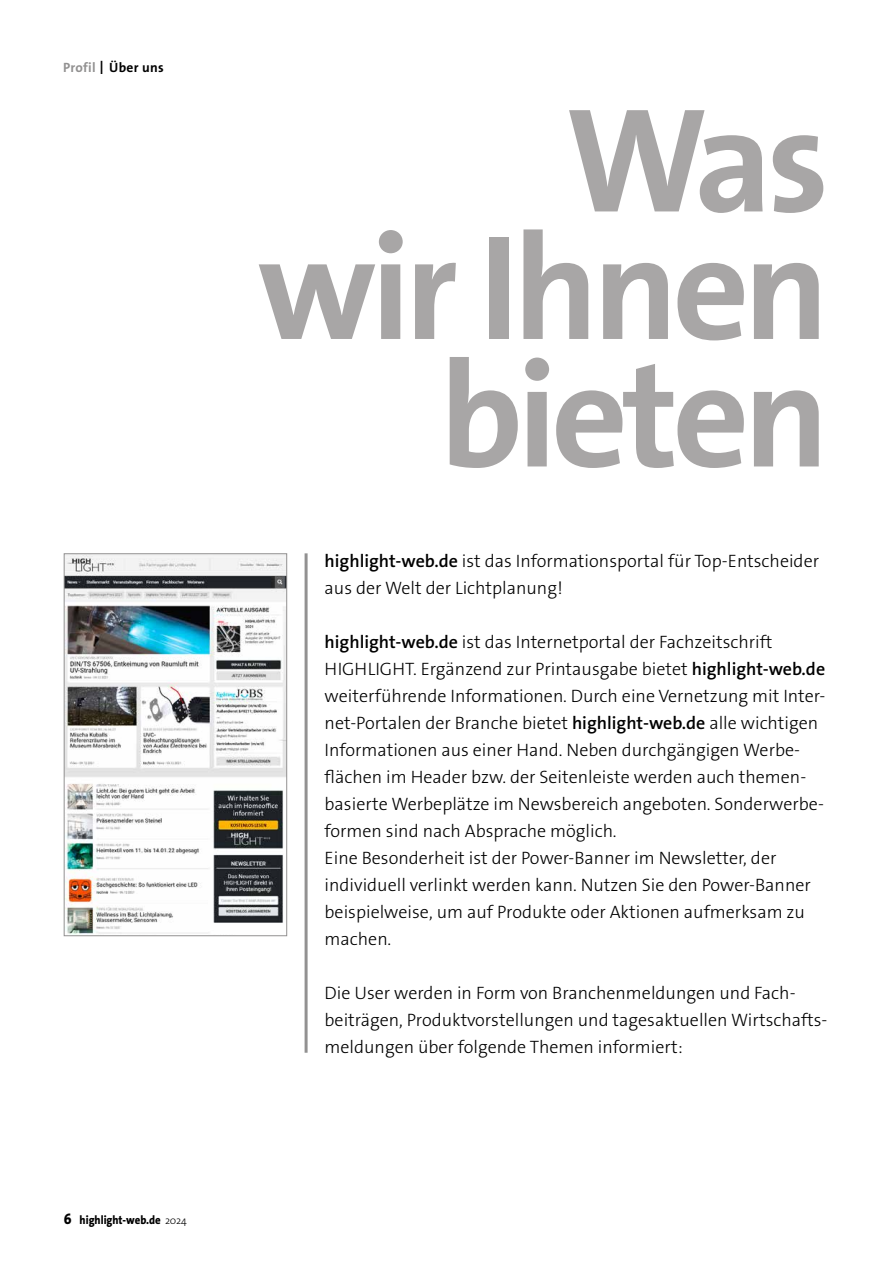
<style>
.page{position:relative;width:893px;height:1263px;background:#fff}
.page>*{position:absolute;margin:0;border:0;box-sizing:border-box;transform-origin:0 0}
.t1{font:700 150px/127.5px "The Sans Os F";letter-spacing:-.04em;color:#a8a6a6;text-align:right}
.t2{font:300 18px/27px "The Sans Os F";color:#000}
.t3{font:700 13.5px "The Sans Os F";letter-spacing:.02em;color:#000}
.t4{font:800 12px "The Sans Os F";color:#000;scale:.9 1}
.s1{color:#929191}
.s2{font-weight:300;font-size:19.5px}
.s3{font-size:15px}
.s4{font-weight:300;font-size:10.5px}
.s5{font-weight:600}
</style>
<div class="page">
<hr style="left:305px;top:553px;width:3px;height:500px;background:#929191">
<img style="left:66px;top:555px;width:219px;height:379px">
<div style="left:64px;top:553px;width:223px;height:383px;border:1px solid #929191"></div>
<p class="t3" style="left:63px;top:59px;width:102px"><span class="s1">Profil</span> <span class="s2">I</span> Über uns</p>
<p class="t4" style="left:64px;top:1212px;width:138px"><span class="s3">6</span> highlight-web.de <span class="s4">2024</span></p>
<h1 class="t1" style="left:257px;top:98px;width:573px">Was<br>wir Ihnen bieten</h1>
<p class="t2" style="left:325px;top:547px;width:496px"><span class="s5">highlight-web.de</span> ist das Informationsportal für Top-Entscheider aus der Welt der Lichtplanung!</p>
<p class="t2" style="left:325px;top:628px;width:502px"><span class="s5">highlight-web.de</span> ist das Internetportal der Fachzeitschrift HIGHLIGHT. Ergänzend zur Printausgabe bietet <span class="s5">highlight-web.de </span>weiterführende Informationen. Durch eine Vernetzung mit Inter&shy;net-Portalen der Branche bietet <span class="s5">highlight-web.de</span> alle wichtigen Informationen aus einer Hand. Neben durchgängigen Werbe&shy;flächen im Header bzw. der Seitenleiste werden auch themen&shy;basierte Werbeplätze im Newsbereich angeboten. Sonderwerbe&shy;formen sind nach Absprache möglich.<br>Eine Besonderheit ist der Power-Banner im Newsletter, der individuell verlinkt werden kann. Nutzen Sie den Power-Banner beispielweise, um auf Produkte oder Aktionen aufmerksam zu machen.</p>
<p class="t2" style="left:325px;top:979px;width:504px">Die User werden in Form von Branchenmeldungen und Fach&shy;beiträgen, Produktvorstellungen und tagesaktuellen Wirtschafts&shy;meldungen über folgende Themen informiert:</p>
</div>
